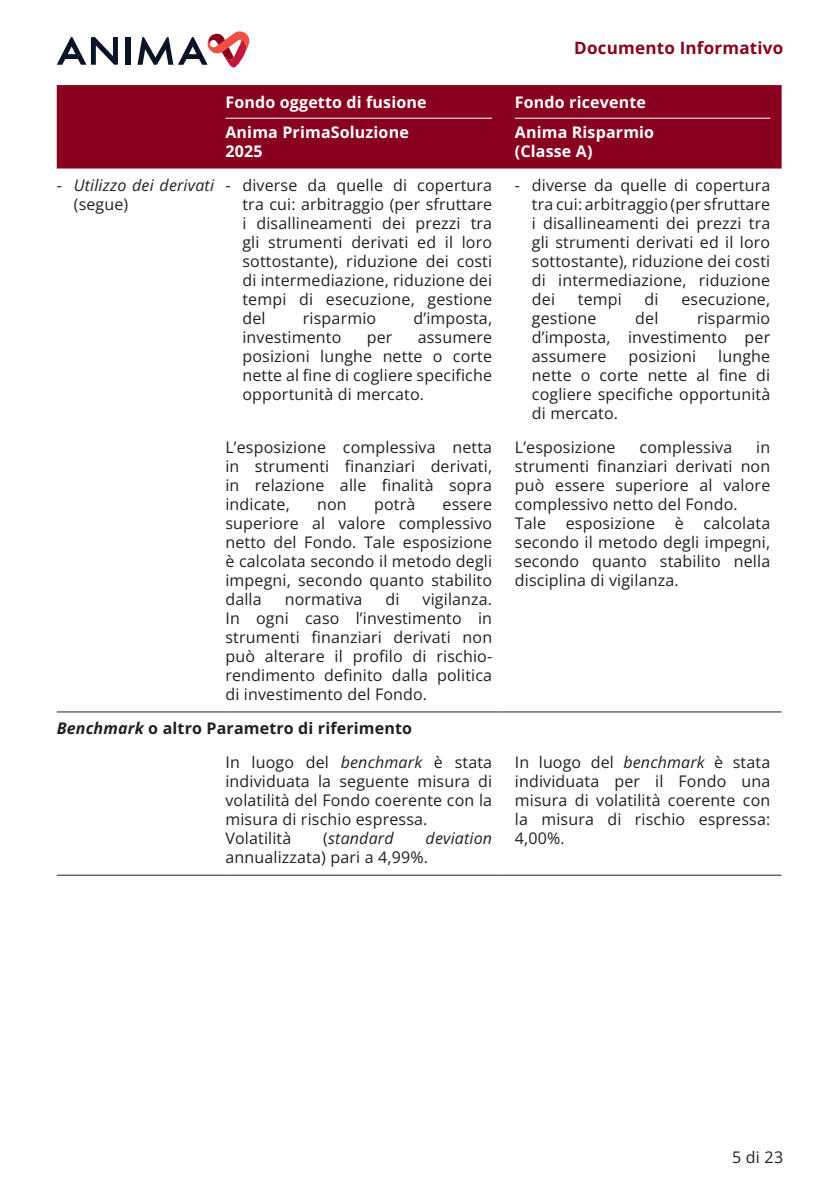
<style>
.page{position:relative;width:840px;height:1191px;background:#fff}
.page>*{position:absolute;margin:0;border:0;box-sizing:border-box;transform-origin:0 0}
.t1{font:700 17px "Open Sans";letter-spacing:.01em;color:#89011f}
.t2{font:16px/19px "Open Sans";letter-spacing:.01em;color:#231f20;text-align:justify}
.t3{font:700 16px/30.4px "Open Sans";letter-spacing:.01em;color:#fff}
.t4{font:700 16px/34px "Open Sans";letter-spacing:.01em;color:#231f20}
.t5{font:italic 16px/19px "Open Sans";letter-spacing:.01em;color:#231f20}
.s1{font-style:normal}
.s2{font-style:italic}
.s3{font-weight:400}
.s4{font-weight:400;font-style:italic}
</style>
<div class="page">
<div style="left:125px;top:37px;width:5px;height:28px;background:#091526"></div>
<svg style="left:137px;top:31px;width:112px;height:36px"></svg>
<svg style="left:57px;top:37px;width:61px;height:28px"></svg>
<div style="left:57px;top:85px;width:724px;height:83px;background:#89011f"></div>
<hr style="left:57px;top:875px;width:168px;height:1px;background:#231f20">
<hr style="left:225px;top:875px;width:278px;height:1px;background:#231f20">
<hr style="left:503px;top:875px;width:278px;height:1px;background:#231f20">
<hr style="left:225px;top:711px;width:278px;height:1px;background:#231f20">
<hr style="left:503px;top:711px;width:278px;height:1px;background:#231f20">
<hr style="left:57px;top:711px;width:168px;height:1px;background:#231f20">
<hr style="left:225px;top:118px;width:267px;height:1px;background:#fff">
<hr style="left:514px;top:118px;width:255px;height:1px;background:#fff">
<p class="t3" style="left:225px;top:86px;width:203px">Fondo oggetto di fusione<br>Anima PrimaSoluzione</p>
<p class="t3" style="left:225px;top:136px;width:39px">2025</p>
<p class="t5" style="left:74px;top:175px;width:142px;text-indent:-17px"><span class="s1">-</span> Utilizzo dei derivati <span class="s1">(segue)</span></p>
<p class="t2" style="left:242px;top:176px;width:251px;text-indent:-17px">- diverse da quelle di copertura tra cui: arbitraggio (per sfruttare i disallineamenti dei prezzi tra gli strumenti derivati ed il loro sottostante), riduzione dei costi di intermediazione, riduzione dei tempi di esecuzione, gestione del</p>
<p class="t2" style="left:303px;top:308px;width:75px">risparmio</p>
<p class="t2" style="left:413px;top:308px;width:80px">d’imposta,</p>
<p class="t2" style="left:242px;top:327px;width:100px">investimento</p>
<p class="t2" style="left:366px;top:327px;width:27px">per</p>
<p class="t2" style="left:242px;top:327px;width:251px;text-indent:175px">assumere posizioni lunghe nette o corte nette al fine di cogliere specifiche opportunità di mercato.</p>
<p class="t2" style="left:225px;top:437px;width:268px">L’esposizione complessiva netta in strumenti finanziari derivati, in relazione alle finalità sopra indicate,</p>
<p class="t2" style="left:317px;top:494px;width:31px">non</p>
<p class="t2" style="left:374px;top:494px;width:43px">potrà</p>
<p class="t2" style="left:225px;top:494px;width:268px;text-indent:217px">essere superiore al valore complessivo netto del Fondo. Tale esposizione è calcolata secondo il metodo degli impegni, secondo quanto stabilito dalla</p>
<p class="t2" style="left:225px;top:589px;width:268px;text-indent:197px">vigilanza.<br>In ogni caso l’investimento in strumenti finanziari derivati non può alterare il profilo di rischio&shy;rendimento definito dalla politica di investimento del Fondo.</p>
<p class="t2" style="left:284px;top:589px;width:79px">normativa</p>
<p class="t2" style="left:385px;top:589px;width:15px">di</p>
<p class="t4" style="left:225px;top:711px;width:268px;text-indent:-168px"><span class="s2">Benchmark</span> o altro Parametro di riferimento<br><span class="s3">In luogo del</span> <span class="s4">benchmark</span> <span class="s3">è stata</span></p>
<p class="t2" style="left:225px;top:771px;width:268px;text-align:left">individuata la seguente misura di volatilità del Fondo coerente con la misura di rischio espressa.<br>Volatilità</p>
<p class="t5" style="left:323px;top:828px;width:72px"><span class="s1">(</span>standard</p>
<p class="t5" style="left:425px;top:828px;width:68px">deviation</p>
<p class="t2" style="left:225px;top:847px;width:204px">annualizzata) pari a 4,99%.</p>
<p class="t1" style="left:574px;top:36px;width:210px">Documento Informativo</p>
<p class="t3" style="left:514px;top:86px;width:141px">Fondo ricevente<br>Anima Risparmio</p>
<p class="t3" style="left:514px;top:136px;width:79px">(Classe A)</p>
<p class="t2" style="left:531px;top:175px;width:240px;text-indent:-17px">- diverse da quelle di copertura tra cui: arbitraggio (per sfruttare i disallineamenti dei prezzi tra gli strumenti derivati ed il loro sottostante), riduzione dei costi di intermediazione, riduzione dei</p>
<p class="t2" style="left:577px;top:289px;width:45px">tempi</p>
<p class="t2" style="left:644px;top:289px;width:15px">di</p>
<p class="t2" style="left:681px;top:289px;width:90px">esecuzione,</p>
<p class="t2" style="left:531px;top:308px;width:66px">gestione</p>
<p class="t2" style="left:635px;top:308px;width:25px">del</p>
<p class="t2" style="left:531px;top:308px;width:240px;text-indent:165px">risparmio d’imposta, investimento per assumere</p>
<p class="t2" style="left:531px;top:346px;width:240px;text-indent:186px">lunghe nette o corte nette al fine di cogliere specifiche opportunità di mercato.</p>
<p class="t2" style="left:628px;top:346px;width:69px">posizioni</p>
<p class="t2" style="left:514px;top:437px;width:102px">L’esposizione</p>
<p class="t2" style="left:639px;top:437px;width:94px">complessiva</p>
<p class="t2" style="left:514px;top:437px;width:257px;text-align:left;text-indent:241px">in strumenti finanziari derivati non può essere superiore al valore complessivo netto del Fondo.<br>Tale esposizione è calcolata secondo il metodo degli impegni, secondo quanto stabilito nella disciplina di vigilanza.</p>
<p class="t2" style="left:514px;top:752px;width:257px">In luogo del <span class="s2">benchmark</span> è stata individuata per il Fondo una misura di volatilità coerente con la misura di rischio espressa:<br>4,00%.</p>
<p class="t2" style="left:731px;top:1147px;width:53px">5 di 23</p>
</div>
